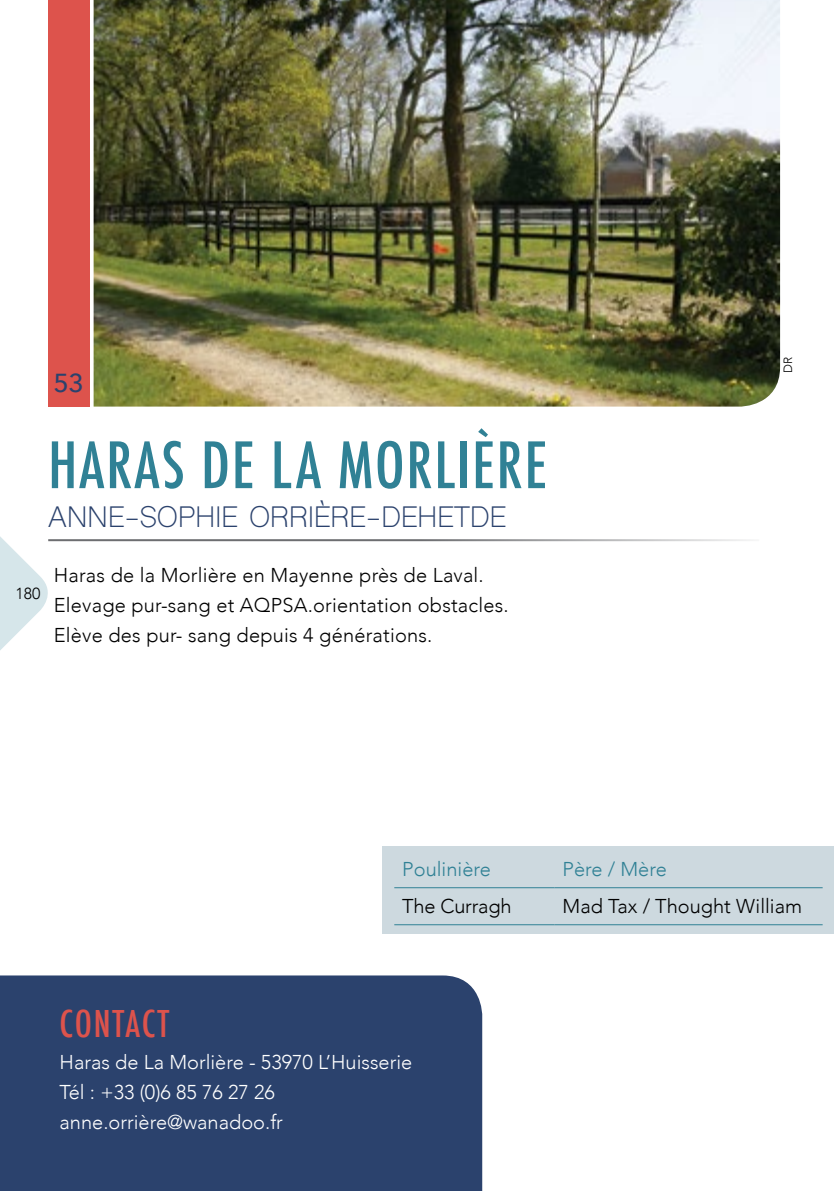
<style>
.page{position:relative;width:834px;height:1191px;background:#fff}
.page>*{position:absolute;margin:0;border:0;box-sizing:border-box;transform-origin:0 0}
.t1{font:500 condensed 62px "Futura";letter-spacing:.03em;color:#308195}
.t2{font:500 condensed 36px "Futura";letter-spacing:.045em;color:#dd534c}
.t3{font:28px "Shree Dev 0714";letter-spacing:.01em;color:#2b426d}
.t4{font:500 26px "Avenir Next";color:#2b426d}
.t5{font:300 20px/30px "Avenir";letter-spacing:.01em;color:#000}
.t6{font:300 20px/30px "Avenir";color:#fff}
.t7{font:300 20px "Avenir";color:#308195}
.t8{font:300 20px "Avenir";letter-spacing:-.01em;color:#000}
.t9{font:300 16px "Avenir";color:#000}
.t10{font:300 12px "Avenir";color:#000}
</style>
<div class="page">
<svg style="left:0;top:406px;width:57px;height:244px"></svg>
<img style="left:94px;top:0;width:686px;height:406px">
<hr style="left:48px;top:539px;width:711px;height:2px;background:#6d6e71">
<div style="left:383px;top:846px;width:450px;height:87px;background:#cdd9df"></div>
<div style="left:48px;top:0;width:41px;height:406px;background:#dd534c"></div>
<div style="left:0;top:975px;width:482px;height:216px;background:#2b426d"></div>
<hr style="left:394px;top:887px;width:160px;height:1px;background:#308195">
<hr style="left:554px;top:887px;width:268px;height:1px;background:#308195">
<hr style="left:394px;top:924px;width:160px;height:1px;background:#308195">
<hr style="left:554px;top:924px;width:268px;height:1px;background:#308195">
<h3 class="t4" style="left:53px;top:361px;width:32px">53</h3>
<h1 class="t1" style="left:48px;top:425px;width:500px">HARAS DE LA MORLIÈRE</h1>
<h3 class="t3" style="left:48px;top:500px;width:459px">ANNE-SOPHIE ORRIÈRE-DEHETDE</h3>
<p class="t9" style="left:15px;top:584px;width:26px">180</p>
<p class="t5" style="left:54px;top:560px;width:456px">Haras de la Morlière en Mayenne près de Laval.<br>Elevage pur-sang et AQPSA.orientation obstacles.<br>Elève des pur- sang depuis 4 générations.</p>
<p class="t10" style="left:780px;top:373px;width:18px;rotate:-90deg">DR</p>
<h2 class="t2" style="left:60px;top:1001px;width:111px">CONTACT</h2>
<p class="t7" style="left:402px;top:857px;width:90px">Poulinière</p>
<p class="t7" style="left:562px;top:857px;width:106px">Père / Mère</p>
<p class="t8" style="left:402px;top:894px;width:111px">The Curragh</p>
<p class="t5" style="left:562px;top:891px;width:241px">Mad Tax / Thought William</p>
<p class="t6" style="left:60px;top:1047px;width:354px">Haras de La Morlière - 53970 L’Huisserie<br>Tél : +33 (0)6 85 76 27 26 anne.orrière@wanadoo.fr</p>
</div>
